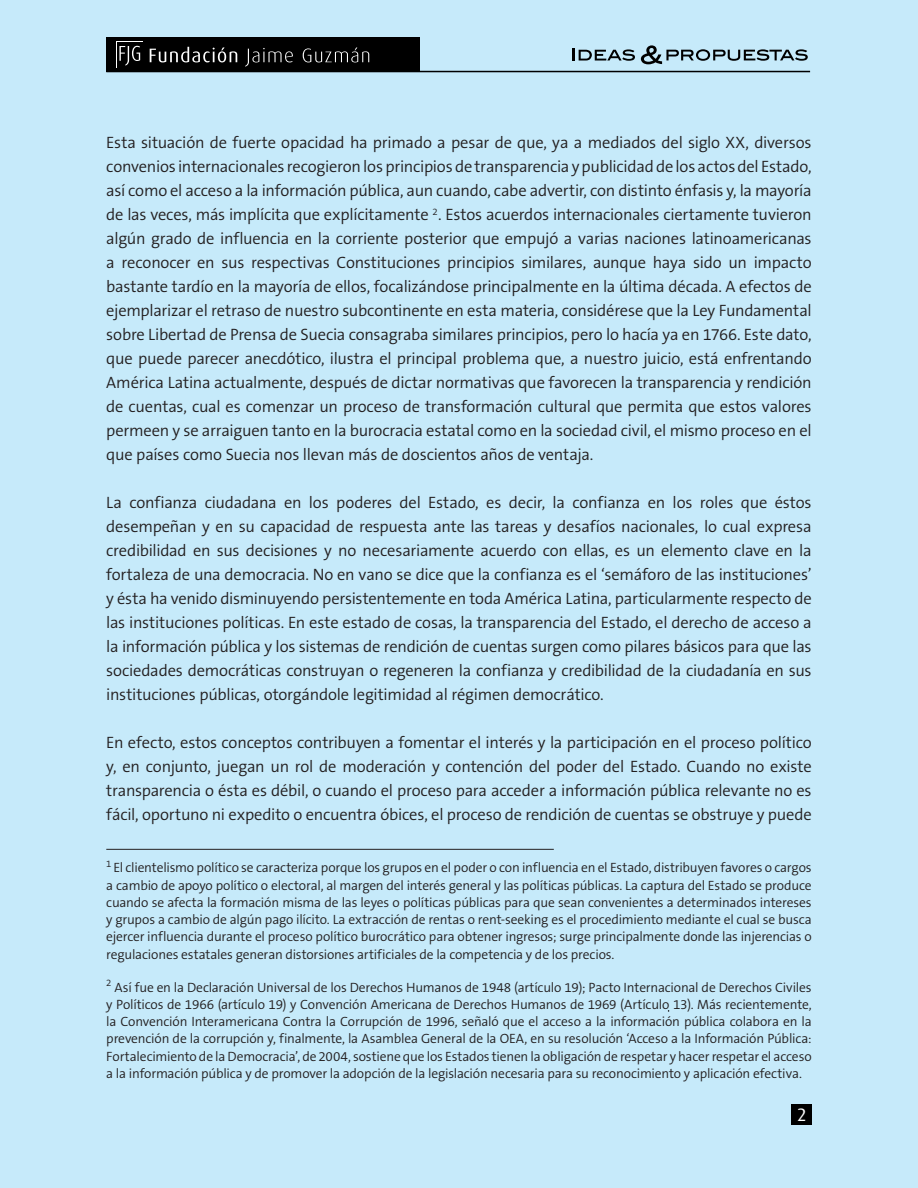
<style>
.page{position:relative;width:918px;height:1188px;background:#c6eafa}
.page>*{position:absolute;margin:0;border:0;box-sizing:border-box;transform-origin:0 0}
.t1{font:18px "Dax";color:#fff}
.t2{font:300 16.5px/24px "The Sans B4";letter-spacing:-.01em;color:#231f20;text-align:justify}
.t3{font:300 13.5px/17.2px "The Sans B4";letter-spacing:-.01em;color:#231f20;text-align:justify}
</style>
<div class="page">
<div style="left:792px;top:1104px;width:20px;height:20px;background:#000"></div>
<svg style="left:573px;top:48px;width:62px;height:13px"></svg>
<svg style="left:641px;top:45px;width:167px;height:19px"></svg>
<hr style="left:106px;top:71px;width:704px;height:1px;background:#000">
<div style="left:106px;top:37px;width:313px;height:35px;background:#000"></div>
<svg style="left:116px;top:41px;width:27px;height:27px"></svg>
<div style="left:117px;top:42px;width:26px;height:25px;background:#000"></div>
<svg style="left:119px;top:46px;width:21px;height:20px"></svg>
<svg style="left:150px;top:47px;width:219px;height:20px"></svg>
<hr style="left:106px;top:849px;width:448px;height:1px;background:#231f20">
<p class="t2" style="left:106px;top:131px;width:707px">Esta situación de fuerte opacidad ha primado a pesar de que, ya a mediados del siglo XX, diversos convenios internacionales recogieron los principios de transparencia y publicidad de los actos del Estado, así como el acceso a la información pública, aun cuando, cabe advertir, con distinto énfasis y, la mayoría de las veces, más implícita que explícitamente <sup>2</sup>. Estos acuerdos internacionales ciertamente tuvieron algún grado de influencia en la corriente posterior que empujó a varias naciones latinoamericanas a reconocer en sus respectivas Constituciones principios similares, aunque haya sido un impacto bastante tardío en la mayoría de ellos, focalizándose principalmente en la última década. A efectos de ejemplarizar el retraso de nuestro subcontinente en esta materia, considérese que la Ley Fundamental sobre Libertad de Prensa de Suecia consagraba similares principios, pero lo hacía ya en 1766. Este dato, que puede parecer anecdótico, ilustra el principal problema que, a nuestro juicio, está enfrentando América Latina actualmente, después de dictar normativas que favorecen la transparencia y rendición de cuentas, cual es comenzar un proceso de transformación cultural que permita que estos valores permeen y se arraiguen tanto en la burocracia estatal como en la sociedad civil, el mismo proceso en el que países como Suecia nos llevan más de doscientos años de ventaja.</p>
<p class="t2" style="left:106px;top:491px;width:707px">La confianza ciudadana en los poderes del Estado, es decir, la confianza en los roles que éstos desempeñan y en su capacidad de respuesta ante las tareas y desafíos nacionales, lo cual expresa credibilidad en sus decisiones y no necesariamente acuerdo con ellas, es un elemento clave en la fortaleza de una democracia. No en vano se dice que la confianza es el ‘semáforo de las instituciones’ y ésta ha venido disminuyendo persistentemente en toda América Latina, particularmente respecto de las instituciones políticas. En este estado de cosas, la transparencia del Estado, el derecho de acceso a la información pública y los sistemas de rendición de cuentas surgen como pilares básicos para que las sociedades democráticas construyan o regeneren la confianza y credibilidad de la ciudadanía en sus instituciones públicas, otorgándole legitimidad al régimen democrático.</p>
<p class="t2" style="left:106px;top:731px;width:707px">En efecto, estos conceptos contribuyen a fomentar el interés y la participación en el proceso político y, en conjunto, juegan un rol de moderación y contención del poder del Estado. Cuando no existe transparencia o ésta es débil, o cuando el proceso para acceder a información pública relevante no es fácil, oportuno ni expedito o encuentra óbices, el proceso de rendición de cuentas se obstruye y puede</p>
<p class="t3" style="left:106px;top:860px;width:707px"><sup>1</sup> El clientelismo político se caracteriza porque los grupos en el poder o con influencia en el Estado, distribuyen favores o cargos a cambio de apoyo político o electoral, al margen del interés general y las políticas públicas. La captura del Estado se produce cuando se afecta la formación misma de las leyes o políticas públicas para que sean convenientes a determinados intereses y grupos a cambio de algún pago ilícito. La extracción de rentas o rent-seeking es el procedimiento mediante el cual se busca ejercer influencia durante el proceso político burocrático para obtener ingresos; surge principalmente donde las injerencias o regulaciones estatales generan distorsiones artificiales de la competencia y de los precios.</p>
<p class="t3" style="left:106px;top:979px;width:707px"><sup>2</sup> Así fue en la Declaración Universal de los Derechos Humanos de 1948 (artículo 19); Pacto Internacional de Derechos Civiles y Políticos de 1966 (artículo 19) y Convención Americana de Derechos Humanos de 1969 (Artículo 13). Más recientemente, la Convención Interamericana Contra la Corrupción de 1996, señaló que el acceso a la información pública colabora en la prevención de la corrupción y, finalmente, la Asamblea General de la OEA, en su resolución ‘Acceso a la Información Pública:<br>Fortalecimiento de la Democracia’, de 2004, sostiene que los Estados tienen la obligación de respetar y hacer respetar el acceso a la información pública y de promover la adopción de la legislación necesaria para su reconocimiento y aplicación efectiva.</p>
<p class="t1" style="left:797px;top:1104px;width:11px">2</p>
</div>
